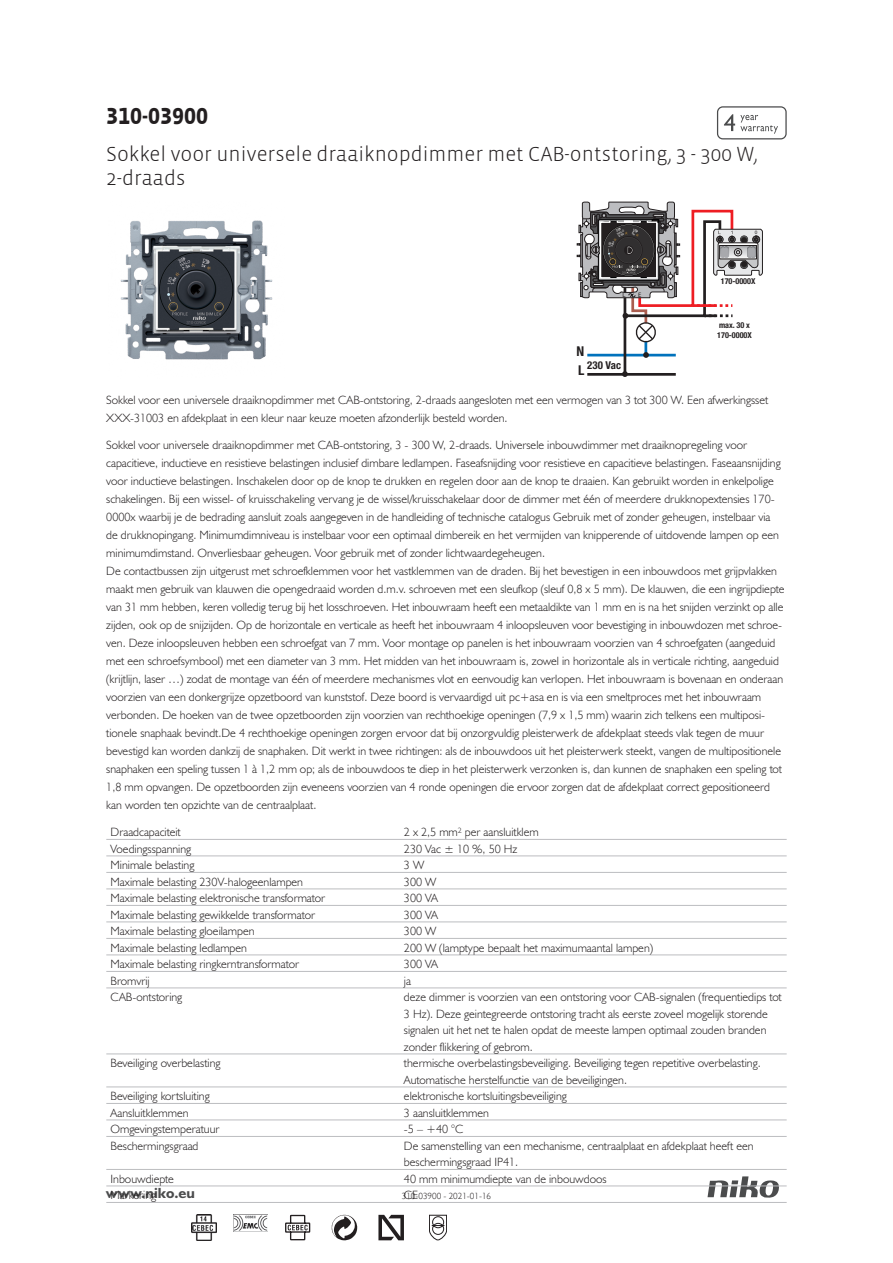
<style>
.page{position:relative;width:893px;height:1263px;background:#fff}
.page>*{position:absolute;margin:0;border:0;box-sizing:border-box;transform-origin:0 0}
.t1{font:700 24px "Vista Sans Alt";color:#231f20}
.t2{font:300 21px/24px "Vista Sans";color:#231f20}
.t3{font:700 15px "Humanist 521 BT";letter-spacing:.01em;color:#4b4c4d}
.t4{font:700 condensed 13.5px/19.2px "Helvetica Neue LT Pro";color:#231f20}
.t5{font:300 12px/18px "Humanist 521 BT";color:#231f20}
.t6{font:700 condensed 10.8px "Helvetica Neue LT Pro";color:#231f20}
.t7{font:300 9px "Humanist 521 BT";color:#231f20}
.t8{font:700 condensed 8.1px/9.8px "Helvetica Neue LT Pro";color:#231f20}
.t9{font:6.45px "Myriad Pro";color:#231f20}
.t10{font:5.1px "Myriad Pro";color:#231f20}
</style>
<div class="page">
<img style="left:120px;top:220px;width:153px;height:140px">
<svg style="left:717px;top:106px;width:70px;height:33px"></svg>
<svg style="left:707px;top:1176px;width:72px;height:22px"></svg>
<img style="left:191px;top:1215px;width:26px;height:25px">
<img style="left:234px;top:1215px;width:34px;height:17px">
<svg style="left:285px;top:1215px;width:25px;height:25px"></svg>
<svg style="left:332px;top:1215px;width:25px;height:25px"></svg>
<svg style="left:378px;top:1215px;width:26px;height:25px"></svg>
<svg style="left:429px;top:1215px;width:18px;height:25px"></svg>
<hr style="left:106px;top:839px;width:681px;height:1px;background:#bcbdc0">
<hr style="left:106px;top:855px;width:681px;height:1px;background:#bcbdc0">
<hr style="left:106px;top:872px;width:681px;height:1px;background:#bcbdc0">
<hr style="left:106px;top:888px;width:681px;height:1px;background:#bcbdc0">
<hr style="left:106px;top:905px;width:681px;height:1px;background:#bcbdc0">
<hr style="left:106px;top:921px;width:681px;height:1px;background:#bcbdc0">
<hr style="left:106px;top:938px;width:681px;height:1px;background:#bcbdc0">
<hr style="left:106px;top:954px;width:681px;height:1px;background:#bcbdc0">
<hr style="left:106px;top:971px;width:681px;height:1px;background:#bcbdc0">
<hr style="left:106px;top:987px;width:681px;height:1px;background:#bcbdc0">
<hr style="left:106px;top:1053px;width:681px;height:1px;background:#bcbdc0">
<hr style="left:106px;top:1086px;width:681px;height:1px;background:#bcbdc0">
<hr style="left:106px;top:1103px;width:681px;height:1px;background:#bcbdc0">
<hr style="left:106px;top:1119px;width:681px;height:1px;background:#bcbdc0">
<hr style="left:106px;top:1136px;width:681px;height:1px;background:#bcbdc0">
<hr style="left:106px;top:1169px;width:681px;height:1px;background:#bcbdc0">
<hr style="left:106px;top:1185px;width:681px;height:1px;background:#bcbdc0">
<hr style="left:106px;top:1202px;width:681px;height:1px;background:#bcbdc0">
<svg style="left:577px;top:202px;width:186px;height:175px"></svg>
<h1 class="t1" style="left:106px;top:101px;width:103px">310-03900</h1>
<h2 class="t2" style="left:106px;top:142px;width:653px">Sokkel voor universele draaiknopdimmer met CAB-ontstoring, 3 - 300 W,<br>2-draads</h2>
<p class="t10" style="left:755px;top:229px;width:4px">0</p>
<p class="t9" style="left:623px;top:291px;width:5px">L</p>
<p class="t9" style="left:638px;top:291px;width:5px">E</p>
<p class="t4" style="left:577px;top:341px;width:9px">N<br>L</p>
<p class="t6" style="left:587px;top:358px;width:35px">230 Vac</p>
<p class="t8" style="left:721px;top:276px;width:36px">170-0000X</p>
<p class="t8" style="left:717px;top:320px;width:36px">max. 30 x<br>170-0000X</p>
<p class="t5" style="left:106px;top:391px;width:663px">Sokkel voor een universele draaiknopdimmer met CAB-ontstoring, 2-draads aangesloten met een vermogen van 3 tot 300 W. Een afwerkingsset<br>XXX-31003 en afdekplaat in een kleur naar keuze moeten afzonderlijk besteld worden.</p>
<p class="t5" style="left:106px;top:435px;width:680px">Sokkel voor universele draaiknopdimmer met CAB-ontstoring, 3 - 300 W, 2-draads. Universele inbouwdimmer met draaiknopregeling voor capacitieve, inductieve en resistieve belastingen inclusief dimbare ledlampen. Faseafsnijding voor resistieve en capacitieve belastingen. Faseaansnijding voor inductieve belastingen. Inschakelen door op de knop te drukken en regelen door aan de knop te draaien. Kan gebruikt worden in enkelpolige schakelingen. Bij een wissel- of kruisschakeling vervang je de wissel/kruisschakelaar door de dimmer met één of meerdere drukknopextensies 170- 0000x waarbij je de bedrading aansluit zoals aangegeven in de handleiding of technische catalogus Gebruik met of zonder geheugen, instelbaar via de drukknopingang. Minimumdimniveau is instelbaar voor een optimaal dimbereik en het vermijden van knipperende of uitdovende lampen op een minimumdimstand. Onverliesbaar geheugen. Voor gebruik met of zonder lichtwaardegeheugen.<br>De contactbussen zijn uitgerust met schroefklemmen voor het vastklemmen van de draden. Bij het bevestigen in een inbouwdoos met grijpvlakken maakt men gebruik van klauwen die opengedraaid worden d.m.v. schroeven met een sleufkop (sleuf 0,8 x 5 mm). De klauwen, die een ingrijpdiepte van 31 mm hebben, keren volledig terug bij het losschroeven. Het inbouwraam heeft een metaaldikte van 1 mm en is na het snijden verzinkt op alle zijden, ook op de snijzijden. Op de horizontale en verticale as heeft het inbouwraam 4 inloopsleuven voor bevestiging in inbouwdozen met schroe&shy;ven. Deze inloopsleuven hebben een schroefgat van 7 mm. Voor montage op panelen is het inbouwraam voorzien van 4 schroefgaten (aangeduid met een schroefsymbool) met een diameter van 3 mm. Het midden van het inbouwraam is, zowel in horizontale als in verticale richting, aangeduid (krijtlijn, laser …) zodat de montage van één of meerdere mechanismes vlot en eenvoudig kan verlopen. Het inbouwraam is bovenaan en onderaan voorzien van een donkergrijze opzetboord van kunststof. Deze boord is vervaardigd uit pc+asa en is via een smeltproces met het inbouwraam verbonden. De hoeken van de twee opzetboorden zijn voorzien van rechthoekige openingen (7,9 x 1,5 mm) waarin zich telkens een multiposi&shy;tionele snaphaak bevindt.De 4 rechthoekige openingen zorgen ervoor dat bij onzorgvuldig pleisterwerk de afdekplaat steeds vlak tegen de muur bevestigd kan worden dankzij de snaphaken. Dit werkt in twee richtingen: als de inbouwdoos uit het pleisterwerk steekt, vangen de multipositionele snaphaken een speling tussen 1 à 1,2 mm op; als de inbouwdoos te diep in het pleisterwerk verzonken is, dan kunnen de snaphaken een speling tot 1,8 mm opvangen. De opzetboorden zijn eveneens voorzien van 4 ronde openingen die ervoor zorgen dat de afdekplaat correct gepositioneerd kan worden ten opzichte van de centraalplaat.</p>
<p class="t5" style="left:111px;top:823px;width:72px">Draadcapaciteit</p>
<p class="t5" style="left:404px;top:823px;width:136px">2 x 2,5 mm² per aansluitklem</p>
<p class="t5" style="left:111px;top:839px;width:82px">Voedingsspanning</p>
<p class="t5" style="left:404px;top:839px;width:115px">230 Vac ± 10 %, 50 Hz</p>
<p class="t5" style="left:111px;top:856px;width:85px">Minimale belasting</p>
<p class="t5" style="left:404px;top:856px;width:22px">3 W</p>
<p class="t5" style="left:111px;top:872px;width:194px">Maximale belasting 230V-halogeenlampen</p>
<p class="t5" style="left:404px;top:872px;width:34px">300 W</p>
<p class="t5" style="left:111px;top:889px;width:216px">Maximale belasting elektronische transformator</p>
<p class="t5" style="left:404px;top:889px;width:36px">300 VA</p>
<p class="t5" style="left:111px;top:905px;width:206px">Maximale belasting gewikkelde transformator</p>
<p class="t5" style="left:404px;top:905px;width:36px">300 VA</p>
<p class="t5" style="left:111px;top:922px;width:146px">Maximale belasting gloeilampen</p>
<p class="t5" style="left:404px;top:922px;width:34px">300 W</p>
<p class="t5" style="left:111px;top:938px;width:138px">Maximale belasting ledlampen</p>
<p class="t5" style="left:404px;top:938px;width:251px">200 W (lamptype bepaalt het maximumaantal lampen)</p>
<p class="t5" style="left:111px;top:955px;width:190px">Maximale belasting ringkerntransformator</p>
<p class="t5" style="left:404px;top:955px;width:36px">300 VA</p>
<p class="t5" style="left:111px;top:971px;width:41px">Bromvrij</p>
<p class="t5" style="left:404px;top:971px;width:9px">ja</p>
<p class="t5" style="left:111px;top:988px;width:73px">CAB-ontstoring</p>
<p class="t5" style="left:404px;top:989px;width:379px;line-height:16.5px">deze dimmer is voorzien van een ontstoring voor CAB-signalen (frequentiedips tot 3 Hz). Deze geintegreerde ontstoring tracht als eerste zoveel mogelijk storende signalen uit het net te halen opdat de meeste lampen optimaal zouden branden zonder flikkering of gebrom.</p>
<p class="t5" style="left:111px;top:1054px;width:112px">Beveiliging overbelasting</p>
<p class="t5" style="left:404px;top:1055px;width:358px;line-height:16.5px">thermische overbelastingsbeveiliging. Beveiliging tegen repetitive overbelasting.<br>Automatische herstelfunctie van de beveiligingen.</p>
<p class="t5" style="left:111px;top:1087px;width:101px">Beveiliging kortsluiting</p>
<p class="t5" style="left:404px;top:1087px;width:164px">elektronische kortsluitingsbeveiliging</p>
<p class="t5" style="left:111px;top:1103px;width:80px">Aansluitklemmen</p>
<p class="t5" style="left:404px;top:1103px;width:87px">3 aansluitklemmen</p>
<p class="t5" style="left:111px;top:1120px;width:110px">Omgevingstemperatuur</p>
<p class="t5" style="left:404px;top:1120px;width:61px">-5 – +40 °C</p>
<p class="t5" style="left:111px;top:1136px;width:89px">Beschermingsgraad</p>
<p class="t5" style="left:404px;top:1137px;width:351px;line-height:16.5px">De samenstelling van een mechanisme, centraalplaat en afdekplaat heeft een beschermingsgraad IP41.</p>
<p class="t5" style="left:111px;top:1169px;width:65px">Inbouwdiepte</p>
<p class="t5" style="left:404px;top:1169px;width:204px">40 mm minimumdiepte van de inbouwdoos</p>
<p class="t5" style="left:111px;top:1186px;width:47px">Markering</p>
<p class="t5" style="left:404px;top:1186px;width:16px">CE</p>
<p class="t3" style="left:106px;top:1184px;width:90px">www.niko.eu</p>
<p class="t7" style="left:402px;top:1190px;width:91px">310-03900 - 2021-01-16</p>
</div>
